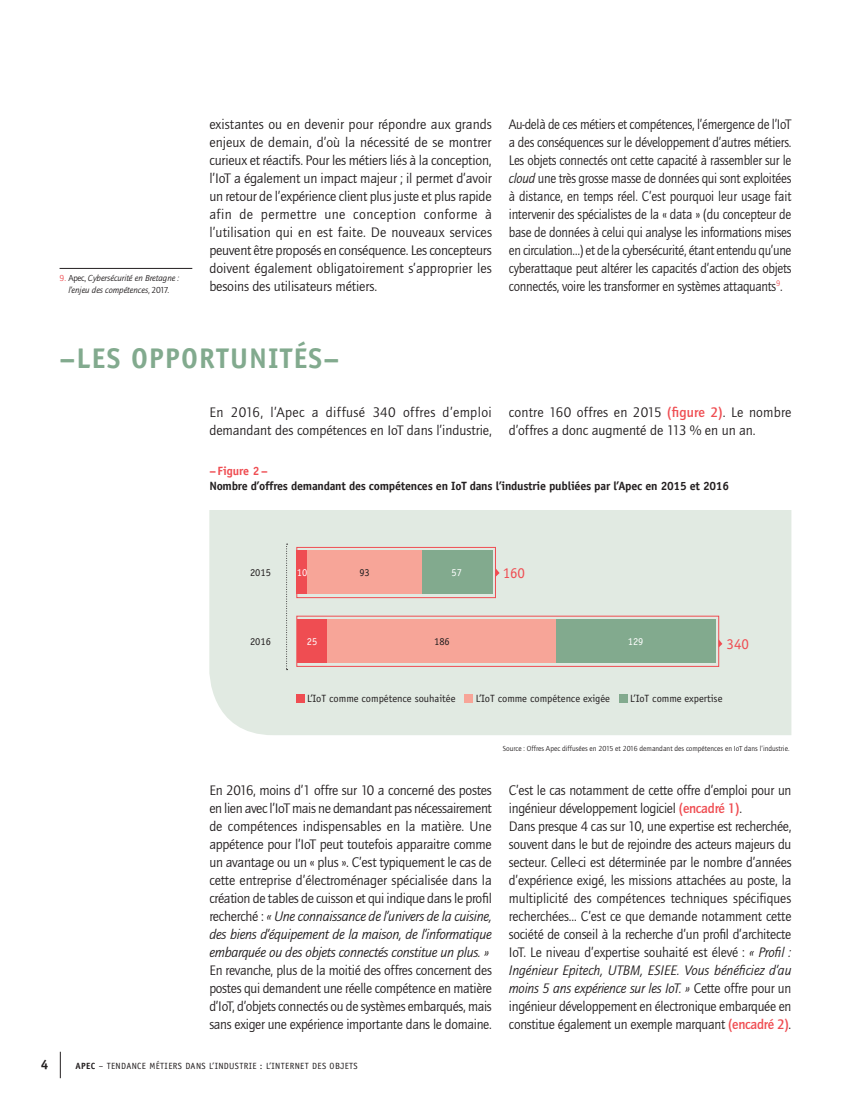
<style>
.page{position:relative;width:851px;height:1106px;background:#fff}
.page>*{position:absolute;margin:0;border:0;box-sizing:border-box;transform-origin:0 0}
.t1{font:700 28.5px "Officina Sans";letter-spacing:.04em;color:#82aa8e}
.t2{font:15px "Officina Sans";letter-spacing:-.005em;color:#ef4d52}
.t3{font:14.25px/18px "Quay Itc T";letter-spacing:-.02em;color:#231f20;text-align:justify}
.t4{font:14.25px/18px "Quay Itc T";letter-spacing:-.02em;color:#231f20;text-align:justify;scale:.93 1}
.t5{font:700 13.5px "Officina Sans";color:#231f20}
.t6{font:700 12px "Officina Sans";letter-spacing:-.02em;color:#231f20}
.t7{font:700 12px "Officina Sans";color:#ef4d52}
.t8{font:10.5px "Officina Sans";letter-spacing:-.005em;color:#231f20}
.t9{font:10.5px "Officina Sans";letter-spacing:-.005em;color:#fff}
.t10{font:italic 9px/12px "Quay Itc T";letter-spacing:-.005em;color:#231f20;text-align:center}
.t11{font:9px "Officina Sans";letter-spacing:.04em;color:#231f20}
.t12{font:7.5px "Quay Itc T";color:#231f20}
.s1{font-style:normal;color:#ef4d52}
.s2{font-style:normal}
.s3{font-style:italic}
.s4{font-weight:700;color:#ef4d52}
.s5{font-weight:700}
</style>
<div class="page">
<svg style="left:60px;top:1051px;width:1px;height:27px"></svg>
<div style="left:209px;top:510px;width:582px;height:225px;background:#e1eae2"></div>
<hr style="left:60px;top:268px;width:132px;height:1px;background:#231f20">
<div style="left:296px;top:616px;width:422px;height:50px;border:1px solid #ef4d52"></div>
<div style="left:296px;top:547px;width:199px;height:51px;border:1px solid #ef4d52"></div>
<svg style="left:286px;top:544px;width:1px;height:126px"></svg>
<div style="left:296px;top:694px;width:8px;height:9px;background:#ef4d52"></div>
<div style="left:464px;top:694px;width:9px;height:9px;background:#f7a598"></div>
<div style="left:619px;top:694px;width:8px;height:9px;background:#82aa8e"></div>
<div style="left:296px;top:551px;width:13px;height:43px;background:#ef4d52"></div>
<div style="left:307px;top:551px;width:115px;height:43px;background:#f7a598"></div>
<div style="left:422px;top:551px;width:70px;height:43px;background:#82aa8e"></div>
<div style="left:296px;top:619px;width:31px;height:44px;background:#ef4d52"></div>
<div style="left:327px;top:619px;width:230px;height:44px;background:#f7a598"></div>
<div style="left:555px;top:619px;width:160px;height:44px;background:#82aa8e"></div>
<svg style="left:495px;top:568px;width:4px;height:8px"></svg>
<svg style="left:718px;top:639px;width:4px;height:8px"></svg>
<p class="t10" style="left:60px;top:272px;width:121px"><span class="s1">9.</span> <span class="s2">Apec,</span> Cybersécurité en Bretagne : l’enjeu des compétences<span class="s2">, 2017.</span></p>
<p class="t3" style="left:209px;top:115px;width:284px">existantes ou en devenir pour répondre aux grands enjeux de demain, d’où la nécessité de se montrer curieux et réactifs. Pour les métiers liés à la conception, l’IoT a également un impact majeur ; il permet d’avoir un retour de l’expérience client plus juste et plus rapide afin de permettre une conception conforme à l’utilisation qui en est faite. De nouveaux services peuvent être proposés en conséquence. Les concepteurs doivent également obligatoirement s’approprier les besoins des utilisateurs métiers.</p>
<p class="t4" style="left:509px;top:115px;width:305px">Au-delà de ces métiers et compétences, l’émergence de l’IoT a des conséquences sur le développement d’autres métiers.<br>Les objets connectés ont cette capacité à rassembler sur le <span class="s3">cloud</span> une très grosse masse de données qui sont exploitées à distance, en temps réel. C’est pourquoi leur usage fait intervenir des spécialistes de la « data » (du concepteur de base de données à celui qui analyse les informations mises en circulation…) et de la cybersécurité, étant entendu qu’une cyberattaque peut altérer les capacités d’action des objets connectés, voire les transformer en systèmes attaquants<sup>9</sup>.</p>
<h1 class="t1" style="left:60px;top:340px;width:281px">–LES OPPORTUNITÉS–</h1>
<p class="t3" style="left:209px;top:403px;width:284px">En 2016, l’Apec a diffusé 340 offres d’emploi demandant des compétences en IoT dans l’industrie,</p>
<p class="t3" style="left:509px;top:403px;width:284px">contre 160 offres en 2015 <span class="s4">(figure 2)</span>. Le nombre d’offres a donc augmenté de 113 % en un an.</p>
<p class="t7" style="left:209px;top:463px;width:60px">–Figure 2–</p>
<p class="t6" style="left:209px;top:478px;width:521px">Nombre d’offres demandant des compétences en IoT dans l’industrie publiées par l’Apec en 2015 et 2016</p>
<p class="t8" style="left:250px;top:566px;width:22px">2015</p>
<p class="t8" style="left:250px;top:635px;width:22px">2016</p>
<p class="t9" style="left:297px;top:566px;width:12px">10</p>
<p class="t2" style="left:502px;top:564px;width:24px">160</p>
<p class="t8" style="left:359px;top:566px;width:12px">93</p>
<p class="t9" style="left:451px;top:566px;width:12px">57</p>
<p class="t9" style="left:307px;top:635px;width:12px">25</p>
<p class="t8" style="left:434px;top:635px;width:17px">186</p>
<p class="t9" style="left:627px;top:635px;width:17px">129</p>
<p class="t2" style="left:726px;top:635px;width:24px">340</p>
<p class="t8" style="left:307px;top:692px;width:150px">L’IoT comme compétence souhaitée</p>
<p class="t8" style="left:475px;top:692px;width:136px">L’IoT comme compétence exigée</p>
<p class="t8" style="left:630px;top:692px;width:94px">L’IoT comme expertise</p>
<p class="t12" style="left:502px;top:744px;width:288px">Source : Offres Apec diffusées en 2015 et 2016 demandant des compétences en IoT dans l’industrie.</p>
<p class="t3" style="left:209px;top:781px;width:284px">En 2016, moins d’1 offre sur 10 a concerné des postes en lien avec l’IoT mais ne demandant pas nécessairement de compétences indispensables en la matière. Une appétence pour l’IoT peut toutefois apparaitre comme un avantage ou un « plus ». C’est typiquement le cas de cette entreprise d’électroménager spécialisée dans la création de tables de cuisson et qui indique dans le profil recherché : <span class="s3">« Une connaissance de l’univers de la cuisine, des biens d’équipement de la maison, de l’informatique embarquée ou des objets connectés constitue un plus. »</span></p>
<p class="t3" style="left:209px;top:961px;width:284px">En revanche, plus de la moitié des offres concernent des postes qui demandent une réelle compétence en matière d’IoT, d’objets connectés ou de systèmes embarqués, mais sans exiger une expérience importante dans le domaine.</p>
<p class="t5" style="left:41px;top:1055px;width:9px">4</p>
<p class="t11" style="left:76px;top:1060px;width:283px"><span class="s5">APEC</span> – TENDANCE MÉTIERS DANS L’INDUSTRIE : L’INTERNET DES OBJETS</p>
<p class="t3" style="left:509px;top:781px;width:284px;text-align:left">C’est le cas notamment de cette offre d’emploi pour un ingénieur développement logiciel <span class="s4">(encadré 1)</span>.<br>Dans presque 4 cas sur 10, une expertise est recherchée, souvent dans le but de rejoindre des acteurs majeurs du secteur. Celle-ci est déterminée par le nombre d’années d’expérience exigé, les missions attachées au poste, la multiplicité des compétences techniques spécifiques recherchées… C’est ce que demande notamment cette société de conseil à la recherche d’un profil d’architecte IoT. Le niveau d’expertise souhaité est élevé : <span class="s3">« Profil :<br>Ingénieur Epitech, UTBM, ESIEE. Vous bénéficiez d’au moins 5 ans expérience sur les IoT. »</span> Cette offre pour un ingénieur développement en électronique embarquée en constitue également un exemple marquant <span class="s4">(encadré 2)</span>.</p>
</div>
